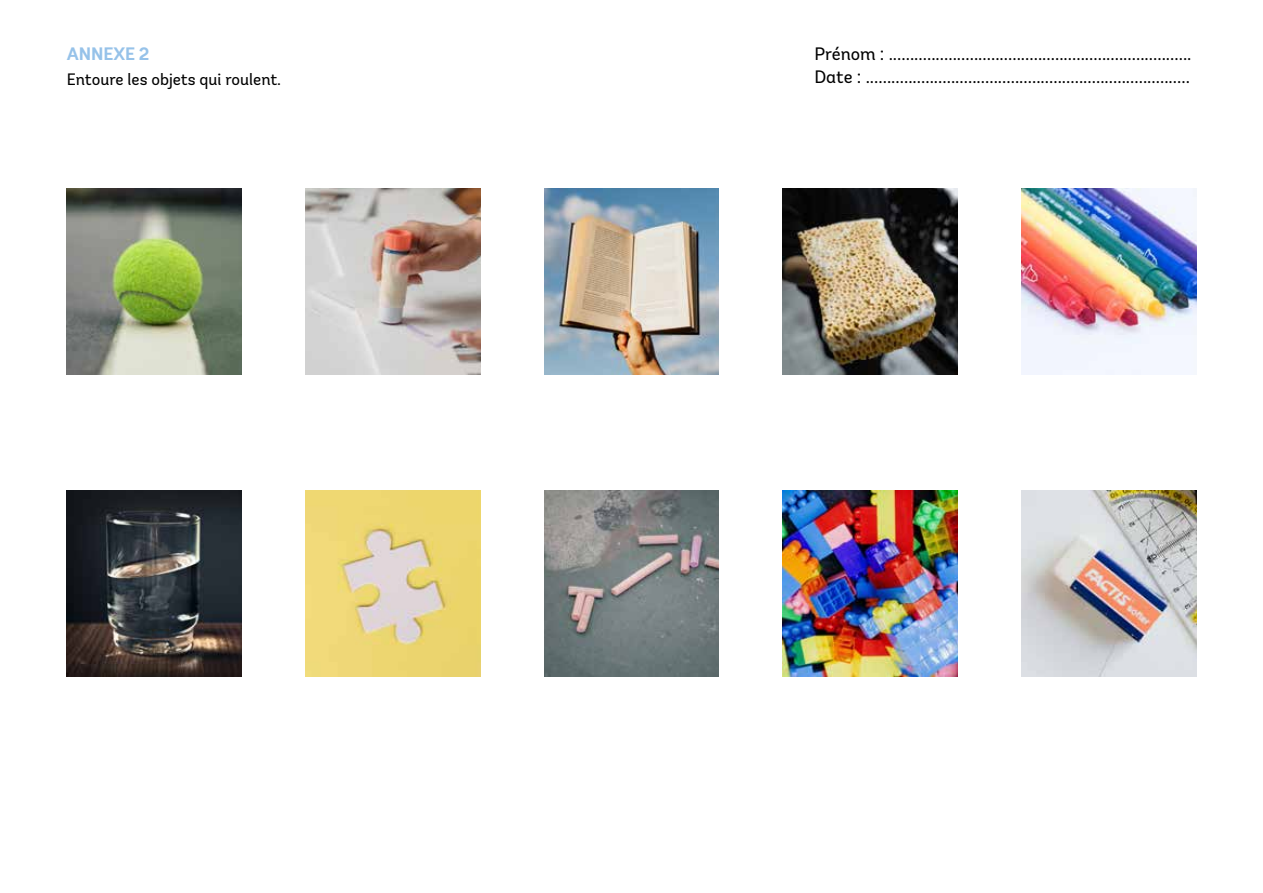
<style>
.page{position:relative;width:1263px;height:893px;background:#fff}
.page>*{position:absolute;margin:0;border:0;box-sizing:border-box;transform-origin:0 0}
.t1{font:18px/22.5px "Andes";color:#000}
.t2{font:700 18px "Andes";letter-spacing:-.005em;color:#96c2e9}
.t3{font:16.5px "Andes";color:#000}
</style>
<div class="page">
<img style="left:67px;top:491px;width:175px;height:185px">
<img style="left:305px;top:491px;width:175px;height:185px">
<img style="left:544px;top:189px;width:175px;height:185px">
<img style="left:783px;top:491px;width:174px;height:185px">
<img style="left:1021px;top:491px;width:175px;height:185px">
<img style="left:67px;top:189px;width:175px;height:185px">
<img style="left:305px;top:189px;width:175px;height:185px">
<img style="left:544px;top:491px;width:175px;height:185px">
<img style="left:783px;top:189px;width:174px;height:185px">
<img style="left:1021px;top:189px;width:175px;height:185px">
<p class="t2" style="left:67px;top:43px;width:84px">ANNEXE 2</p>
<p class="t3" style="left:67px;top:69px;width:216px">Entoure les objets qui roulent.</p>
<p class="t1" style="left:814px;top:43px;width:379px">Prénom : .......................................................................<br>Date : ............................................................................</p>
</div>
